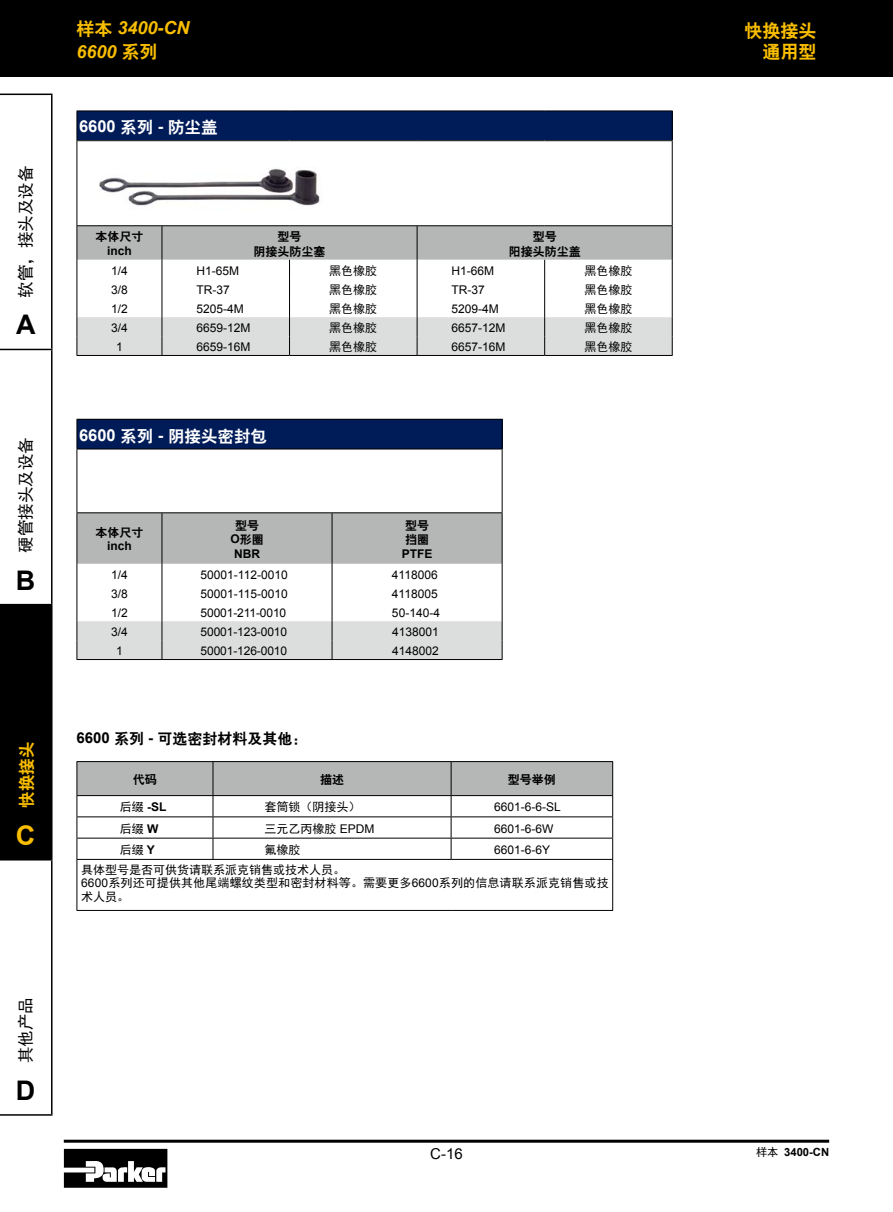
<style>
.page{position:relative;width:893px;height:1212px;background:#fff}
.page>*{position:absolute;margin:0;border:0;box-sizing:border-box;transform-origin:0 0}
.t1{font:700 27px "Arial";color:#000}
.t2{font:700 27px "Arial";color:#fabe00}
.t3{font:italic 700 18px "Arial";color:#fabe00}
.t4{font:18px "H Yb 2 gj";color:#fabe00}
.t5{font:16.5px "Sim Hei";color:#000}
.t6{font:16.5px "H Yb 2 gj";color:#fff}
.t7{font:700 16.5px "Arial";color:#fff}
.t8{font:16.5px "H Yb 2 gj";color:#fabe00}
.t9{font:15px "H Yb 2 gj";color:#000}
.t10{font:15px "Arial";color:#000}
.t11{font:12px "Arial";color:#000}
.t12{font:12px/13.5px "Sim Hei";color:#000}
.t13{font:12px/14.4px "H Yb 2 gj";color:#000;text-align:center}
.t14{font:700 12px "Arial";color:#000}
.t15{font:700 11.25px "Arial";color:#000}
.s1{font-family:"H Yb 2 gj";font-weight:400;font-style:normal}
.s2{font-family:"H Yb 2 gj";font-weight:400}
.s3{font-family:"Arial";font-weight:700}
.s4{font-family:"Sim Hei";font-weight:400}
.s5{font-family:"Arial"}
</style>
<div class="page">
<div style="left:0;top:0;width:893px;height:77px;background:#000"></div>
<svg style="left:64px;top:1149px;width:103px;height:39px"></svg>
<hr style="left:64px;top:1140px;width:765px;height:3px;background:#000">
<div style="left:0;top:605px;width:52px;height:255px;background:#000"></div>
<hr style="left:0;top:94px;width:53px;height:1px;background:#000">
<hr style="left:51px;top:95px;width:2px;height:254px;background:#000">
<hr style="left:0;top:349px;width:53px;height:1px;background:#000">
<hr style="left:51px;top:350px;width:2px;height:254px;background:#000">
<hr style="left:0;top:604px;width:53px;height:1px;background:#000">
<hr style="left:51px;top:605px;width:2px;height:254px;background:#000">
<hr style="left:0;top:859px;width:53px;height:1px;background:#000">
<hr style="left:51px;top:860px;width:2px;height:254px;background:#000">
<hr style="left:0;top:1114px;width:53px;height:2px;background:#000">
<svg style="left:77px;top:761px;width:536px;height:98px"></svg>
<hr style="left:77px;top:859px;width:136px;height:1px;background:#000">
<hr style="left:77px;top:860px;width:1px;height:50px;background:#000">
<hr style="left:213px;top:859px;width:238px;height:1px;background:#000">
<hr style="left:451px;top:859px;width:162px;height:1px;background:#000">
<hr style="left:612px;top:860px;width:1px;height:50px;background:#000">
<hr style="left:77px;top:910px;width:136px;height:1px;background:#000">
<hr style="left:213px;top:910px;width:238px;height:1px;background:#000">
<hr style="left:451px;top:910px;width:162px;height:1px;background:#000">
<hr style="left:213px;top:795px;width:238px;height:1px;background:#000">
<hr style="left:451px;top:795px;width:162px;height:1px;background:#000">
<div style="left:77px;top:111px;width:595px;height:30px;background:#001c58"></div>
<hr style="left:77px;top:140px;width:85px;height:1px;background:#000">
<hr style="left:162px;top:140px;width:128px;height:1px;background:#000">
<hr style="left:290px;top:140px;width:127px;height:1px;background:#000">
<hr style="left:417px;top:140px;width:128px;height:1px;background:#000">
<hr style="left:545px;top:140px;width:128px;height:1px;background:#000">
<hr style="left:77px;top:355px;width:85px;height:1px;background:#000">
<hr style="left:162px;top:355px;width:128px;height:1px;background:#000">
<hr style="left:290px;top:355px;width:127px;height:1px;background:#000">
<hr style="left:417px;top:355px;width:128px;height:1px;background:#000">
<hr style="left:545px;top:355px;width:128px;height:1px;background:#000">
<svg style="left:77px;top:226px;width:596px;height:129px"></svg>
<hr style="left:77px;top:111px;width:85px;height:1px;background:#000">
<svg style="left:77px;top:111px;width:1px;height:29px"></svg>
<hr style="left:162px;top:111px;width:128px;height:1px;background:#000">
<hr style="left:290px;top:111px;width:127px;height:1px;background:#000">
<hr style="left:417px;top:111px;width:128px;height:1px;background:#000">
<hr style="left:545px;top:111px;width:128px;height:1px;background:#000">
<svg style="left:672px;top:111px;width:1px;height:29px"></svg>
<hr style="left:77px;top:141px;width:1px;height:84px;background:#000">
<hr style="left:672px;top:141px;width:1px;height:84px;background:#000">
<hr style="left:77px;top:225px;width:85px;height:1px;background:#000">
<hr style="left:162px;top:225px;width:128px;height:1px;background:#000">
<hr style="left:290px;top:225px;width:127px;height:1px;background:#000">
<hr style="left:417px;top:225px;width:128px;height:1px;background:#000">
<hr style="left:545px;top:225px;width:128px;height:1px;background:#000">
<img style="left:99px;top:168px;width:221px;height:38px">
<div style="left:77px;top:419px;width:425px;height:30px;background:#001c58"></div>
<hr style="left:77px;top:449px;width:85px;height:1px;background:#000">
<hr style="left:162px;top:449px;width:170px;height:1px;background:#000">
<hr style="left:332px;top:449px;width:170px;height:1px;background:#000">
<hr style="left:77px;top:659px;width:85px;height:1px;background:#000">
<hr style="left:162px;top:659px;width:170px;height:1px;background:#000">
<hr style="left:332px;top:659px;width:170px;height:1px;background:#000">
<svg style="left:77px;top:513px;width:426px;height:146px"></svg>
<hr style="left:77px;top:419px;width:85px;height:1px;background:#000">
<svg style="left:77px;top:420px;width:1px;height:29px"></svg>
<hr style="left:162px;top:419px;width:170px;height:1px;background:#000">
<hr style="left:332px;top:419px;width:170px;height:1px;background:#000">
<svg style="left:502px;top:420px;width:1px;height:29px"></svg>
<hr style="left:77px;top:449px;width:1px;height:63px;background:#000">
<hr style="left:502px;top:449px;width:1px;height:63px;background:#000">
<hr style="left:77px;top:512px;width:85px;height:1px;background:#000">
<hr style="left:162px;top:512px;width:170px;height:1px;background:#000">
<hr style="left:332px;top:512px;width:170px;height:1px;background:#000">
<h3 class="t5" style="left:17px;top:298px;width:133px;rotate:-90deg">软管，接头及设备</h3>
<h1 class="t1" style="left:16px;top:307px;width:21px">A</h1>
<h3 class="t5" style="left:17px;top:553px;width:117px;rotate:-90deg">硬管接头及设备</h3>
<h1 class="t1" style="left:16px;top:562px;width:21px">B</h1>
<h3 class="t8" style="left:18px;top:808px;width:67px;rotate:-90deg">快换接头</h3>
<h1 class="t2" style="left:16px;top:817px;width:21px">C</h1>
<h3 class="t5" style="left:17px;top:1063px;width:67px;rotate:-90deg">其他产品</h3>
<h1 class="t1" style="left:16px;top:1072px;width:21px">D</h1>
<h2 class="t3" style="left:77px;top:16px;width:115px"><span class="s1">样本</span> 3400-CN</h2>
<h2 class="t4" style="left:744px;top:21px;width:73px">快换接头</h2>
<h2 class="t3" style="left:77px;top:40px;width:83px">6600 <span class="s1">系列</span></h2>
<h2 class="t4" style="left:762px;top:43px;width:55px">通用型</h2>
<h3 class="t7" style="left:79px;top:116px;width:140px">6600 <span class="s2">系列</span> - <span class="s2">防尘盖</span></h3>
<p class="t13" style="left:95px;top:230px;width:50px">本体尺寸</p>
<p class="t14" style="left:107px;top:243px;width:26px">inch</p>
<p class="t13" style="left:254px;top:230px;width:73px">型号<br>阴接头防尘塞</p>
<p class="t13" style="left:509px;top:230px;width:73px">型号<br>阳接头防尘盖</p>
<p class="t11" style="left:111px;top:262px;width:18px">1/4</p>
<p class="t11" style="left:196px;top:262px;width:44px">H1-65M</p>
<p class="t12" style="left:329px;top:263px;width:49px">黑色橡胶</p>
<p class="t11" style="left:451px;top:262px;width:44px">H1-66M</p>
<p class="t12" style="left:584px;top:263px;width:49px">黑色橡胶</p>
<p class="t11" style="left:111px;top:282px;width:18px">3/8</p>
<p class="t11" style="left:196px;top:282px;width:35px">TR-37</p>
<p class="t12" style="left:329px;top:283px;width:49px">黑色橡胶</p>
<p class="t11" style="left:451px;top:282px;width:35px">TR-37</p>
<p class="t12" style="left:584px;top:283px;width:49px">黑色橡胶</p>
<p class="t11" style="left:111px;top:301px;width:18px">1/2</p>
<p class="t11" style="left:196px;top:301px;width:49px">5205-4M</p>
<p class="t12" style="left:329px;top:302px;width:49px">黑色橡胶</p>
<p class="t11" style="left:451px;top:301px;width:49px">5209-4M</p>
<p class="t12" style="left:584px;top:302px;width:49px">黑色橡胶</p>
<p class="t11" style="left:111px;top:320px;width:18px">3/4</p>
<p class="t11" style="left:196px;top:320px;width:56px">6659-12M</p>
<p class="t12" style="left:329px;top:321px;width:49px">黑色橡胶</p>
<p class="t11" style="left:451px;top:320px;width:56px">6657-12M</p>
<p class="t12" style="left:584px;top:321px;width:49px">黑色橡胶</p>
<p class="t11" style="left:116px;top:339px;width:8px">1</p>
<p class="t11" style="left:196px;top:339px;width:56px">6659-16M</p>
<p class="t12" style="left:329px;top:340px;width:49px">黑色橡胶</p>
<p class="t11" style="left:451px;top:339px;width:56px">6657-16M</p>
<p class="t12" style="left:584px;top:340px;width:49px">黑色橡胶</p>
<h3 class="t6" style="left:79px;top:427px;width:189px"><span class="s3">6600</span> 系列 <span class="s3">-</span> 阴接头密封包</h3>
<p class="t13" style="left:95px;top:525px;width:50px">本体尺寸</p>
<p class="t14" style="left:107px;top:538px;width:26px">inch</p>
<p class="t13" style="left:230px;top:518px;width:35px">型号<br><span class="s3">O</span>形圈</p>
<p class="t14" style="left:234px;top:545px;width:27px">NBR</p>
<p class="t13" style="left:405px;top:518px;width:25px;text-align:left">型号挡圈</p>
<p class="t14" style="left:402px;top:545px;width:32px">PTFE</p>
<p class="t11" style="left:111px;top:566px;width:18px">1/4</p>
<p class="t11" style="left:201px;top:566px;width:89px">50001-112-0010</p>
<p class="t11" style="left:392px;top:566px;width:47px">4118006</p>
<p class="t11" style="left:111px;top:586px;width:18px">3/8</p>
<p class="t11" style="left:201px;top:586px;width:89px">50001-115-0010</p>
<p class="t11" style="left:392px;top:586px;width:47px">4118005</p>
<p class="t11" style="left:111px;top:605px;width:18px">1/2</p>
<p class="t11" style="left:201px;top:605px;width:87px">50001-211-0010</p>
<p class="t11" style="left:392px;top:605px;width:50px">50-140-4</p>
<p class="t11" style="left:111px;top:624px;width:18px">3/4</p>
<p class="t11" style="left:201px;top:624px;width:88px">50001-123-0010</p>
<p class="t11" style="left:392px;top:624px;width:48px">4138001</p>
<p class="t11" style="left:116px;top:643px;width:8px">1</p>
<p class="t11" style="left:201px;top:643px;width:88px">50001-126-0010</p>
<p class="t11" style="left:392px;top:643px;width:48px">4148002</p>
<p class="t9" style="left:77px;top:731px;width:232px"><span class="s3">6600</span> 系列 <span class="s3">-</span> 可选密封材料及其他：</p>
<p class="t13" style="left:133px;top:772px;width:25px">代码</p>
<p class="t13" style="left:320px;top:772px;width:25px">描述</p>
<p class="t13" style="left:508px;top:772px;width:49px">型号举例</p>
<p class="t14" style="left:120px;top:799px;width:48px"><span class="s4">后缀</span> -SL</p>
<p class="t12" style="left:264px;top:800px;width:97px">套筒锁（阴接头）</p>
<p class="t11" style="left:494px;top:799px;width:68px">6601-6-6-SL</p>
<p class="t12" style="left:120px;top:822px;width:40px">后缀 <span class="s3">W</span></p>
<p class="t12" style="left:264px;top:822px;width:112px">三元乙丙橡胶 <span class="s5">EPDM</span></p>
<p class="t11" style="left:494px;top:820px;width:61px">6601-6-6W</p>
<p class="t12" style="left:120px;top:843px;width:37px">后缀 <span class="s3">Y</span></p>
<p class="t12" style="left:264px;top:843px;width:37px">氟橡胶</p>
<p class="t11" style="left:494px;top:842px;width:58px">6601-6-6Y</p>
<p class="t12" style="left:81px;top:863px;width:529px">具体型号是否可供货请联系派克销售或技术人员。<br><span class="s5">6600</span>系列还可提供其他尾端螺纹类型和密封材料等。需要更多<span class="s5">6600</span>系列的信息请联系派克销售或技术人员。</p>
<p class="t10" style="left:430px;top:1144px;width:34px">C-16</p>
<p class="t15" style="left:756px;top:1145px;width:75px"><span class="s4">样本</span> 3400-CN</p>
</div>
